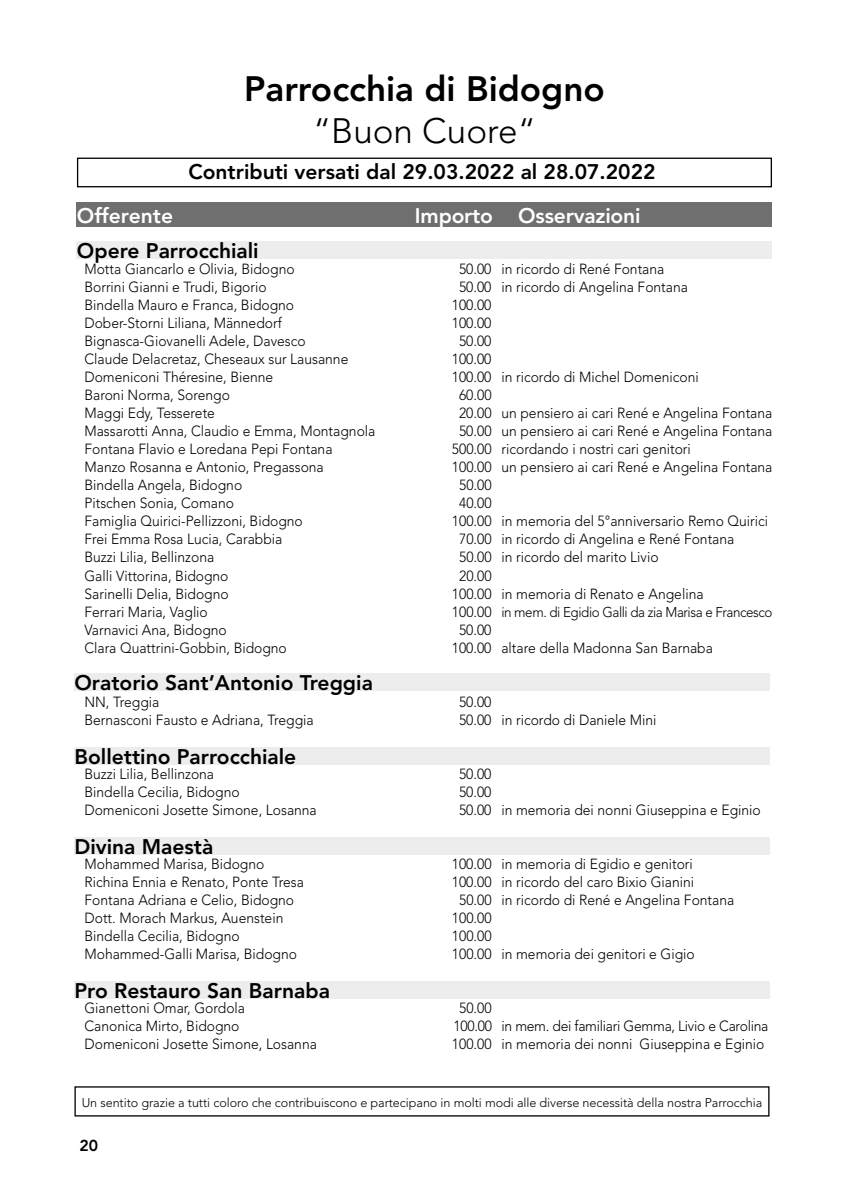
<style>
.page{position:relative;width:844px;height:1191px;background:#fff}
.page>*{position:absolute;margin:0;border:0;box-sizing:border-box;transform-origin:0 0}
.t1{font:800 35px "Avenir";color:#000}
.t2{font:300 35px "Avenir";color:#000}
.t3{font:800 21px "Avenir";color:#000}
.t4{font:800 21px "Avenir";letter-spacing:-.01em;color:#fff}
.t5{font:800 15.75px "Avenir";color:#000}
.t6{font:300 14.7px "Avenir";color:#000;scale:.95 1}
.t7{font:300 14.7px "Avenir";letter-spacing:-.02em;color:#000;scale:.95 1}
.t8{font:300 14.17px "Avenir";letter-spacing:-.03em;color:#000;scale:.95 1}
.t9{font:300 12.6px "Avenir";letter-spacing:-.005em;color:#000}
.s1{font-size:14.7px}
</style>
<div class="page">
<div style="left:77px;top:158px;width:694px;height:29px;border:1px solid #000"></div>
<div style="left:74px;top:673px;width:695px;height:18px;background:#ededed"></div>
<div style="left:77px;top:202px;width:694px;height:25px;background:#706f6f"></div>
<div style="left:77px;top:241px;width:694px;height:17px;background:#ededed"></div>
<div style="left:74px;top:747px;width:695px;height:18px;background:#ededed"></div>
<div style="left:74px;top:837px;width:695px;height:17px;background:#ededed"></div>
<div style="left:74px;top:981px;width:695px;height:17px;background:#ededed"></div>
<h1 class="t1" style="left:244px;top:68px;width:362px">Parrocchia di Bidogno</h1>
<h1 class="t2" style="left:313px;top:110px;width:224px">“Buon Cuore“</h1>
<h2 class="t3" style="left:188px;top:159px;width:468px">Contributi versati dal 29.03.2022 al 28.07.2022</h2>
<h2 class="t4" style="left:77px;top:203px;width:98px">Offerente</h2>
<h2 class="t4" style="left:415px;top:203px;width:227px">Importo Osservazioni</h2>
<h2 class="t3" style="left:77px;top:238px;width:183px">Opere Parrocchiali</h2>
<p class="t6" style="left:84px;top:260px;width:223px">Motta Giancarlo e Olivia, Bidogno</p>
<p class="t6" style="left:459px;top:260px;width:218px">50.00 in ricordo di René Fontana</p>
<p class="t6" style="left:84px;top:278px;width:193px">Borrini Gianni e Trudi, Bigorio</p>
<p class="t6" style="left:459px;top:278px;width:242px">50.00 in ricordo di Angelina Fontana</p>
<p class="t6" style="left:84px;top:296px;width:222px">Bindella Mauro e Franca, Bidogno</p>
<p class="t6" style="left:451px;top:296px;width:43px">100.00</p>
<p class="t6" style="left:84px;top:314px;width:209px">Dober-Storni Liliana, Männedorf</p>
<p class="t6" style="left:451px;top:314px;width:43px">100.00</p>
<p class="t6" style="left:84px;top:332px;width:234px">Bignasca-Giovanelli Adele, Davesco</p>
<p class="t6" style="left:459px;top:332px;width:36px">50.00</p>
<p class="t6" style="left:84px;top:350px;width:279px">Claude Delacretaz, Cheseaux sur Lausanne</p>
<p class="t6" style="left:451px;top:350px;width:43px">100.00</p>
<p class="t6" style="left:84px;top:368px;width:200px">Domeniconi Théresine, Bienne</p>
<p class="t6" style="left:451px;top:368px;width:261px">100.00 in ricordo di Michel Domeniconi</p>
<p class="t6" style="left:84px;top:386px;width:155px">Baroni Norma, Sorengo</p>
<p class="t6" style="left:459px;top:386px;width:36px">60.00</p>
<p class="t6" style="left:84px;top:404px;width:139px">Maggi Edy, Tesserete</p>
<p class="t6" style="left:459px;top:404px;width:331px">20.00 un pensiero ai cari René e Angelina Fontana</p>
<p class="t6" style="left:84px;top:422px;width:308px">Massarotti Anna, Claudio e Emma, Montagnola</p>
<p class="t6" style="left:459px;top:422px;width:331px">50.00 un pensiero ai cari René e Angelina Fontana</p>
<p class="t6" style="left:84px;top:440px;width:262px">Fontana Flavio e Loredana Pepi Fontana</p>
<p class="t6" style="left:452px;top:440px;width:253px">500.00 ricordando i nostri cari genitori</p>
<p class="t6" style="left:84px;top:458px;width:253px">Manzo Rosanna e Antonio, Pregassona</p>
<p class="t6" style="left:452px;top:458px;width:339px">100.00 un pensiero ai cari René e Angelina Fontana</p>
<p class="t6" style="left:84px;top:476px;width:167px">Bindella Angela, Bidogno</p>
<p class="t6" style="left:459px;top:476px;width:36px">50.00</p>
<p class="t6" style="left:84px;top:494px;width:159px">Pitschen Sonia, Comano</p>
<p class="t6" style="left:459px;top:494px;width:36px">40.00</p>
<p class="t6" style="left:84px;top:513px;width:231px">Famiglia Quirici-Pellizzoni, Bidogno</p>
<p class="t6" style="left:452px;top:513px;width:334px">100.00 in memoria del 5°anniversario Remo Quirici</p>
<p class="t6" style="left:84px;top:531px;width:210px">Frei Emma Rosa Lucia, Carabbia</p>
<p class="t6" style="left:459px;top:531px;width:291px">70.00 in ricordo di Angelina e René Fontana</p>
<p class="t6" style="left:84px;top:549px;width:138px">Buzzi Lilia, Bellinzona</p>
<p class="t6" style="left:459px;top:549px;width:211px">50.00 in ricordo del marito Livio</p>
<p class="t6" style="left:84px;top:567px;width:153px">Galli Vittorina, Bidogno</p>
<p class="t6" style="left:459px;top:567px;width:36px">20.00</p>
<p class="t6" style="left:84px;top:585px;width:153px">Sarinelli Delia, Bidogno</p>
<p class="t6" style="left:452px;top:585px;width:266px">100.00 in memoria di Renato e Angelina</p>
<p class="t6" style="left:84px;top:603px;width:131px">Ferrari Maria, Vaglio</p>
<p class="t8" style="left:452px;top:603px;width:339px"><span class="s1">100.00</span> in mem. di Egidio Galli da zia Marisa e Francesco</p>
<p class="t6" style="left:84px;top:621px;width:151px">Varnavici Ana, Bidogno</p>
<p class="t6" style="left:459px;top:621px;width:36px">50.00</p>
<p class="t6" style="left:84px;top:639px;width:214px">Clara Quattrini-Gobbin, Bidogno</p>
<p class="t6" style="left:451px;top:639px;width:276px">100.00 altare della Madonna San Barnaba</p>
<h2 class="t3" style="left:74px;top:670px;width:300px">Oratorio Sant’Antonio Treggia</h2>
<p class="t6" style="left:84px;top:693px;width:80px">NN, Treggia</p>
<p class="t6" style="left:459px;top:693px;width:36px">50.00</p>
<p class="t6" style="left:84px;top:711px;width:243px">Bernasconi Fausto e Adriana, Treggia</p>
<p class="t6" style="left:459px;top:711px;width:209px">50.00 in ricordo di Daniele Mini</p>
<p class="t6" style="left:84px;top:765px;width:138px">Buzzi Lilia, Bellinzona</p>
<p class="t6" style="left:459px;top:765px;width:36px">50.00</p>
<p class="t6" style="left:84px;top:783px;width:165px">Bindella Cecilia, Bidogno</p>
<p class="t6" style="left:459px;top:783px;width:36px">50.00</p>
<p class="t6" style="left:84px;top:801px;width:246px">Domeniconi Josette Simone, Losanna</p>
<p class="t6" style="left:459px;top:801px;width:319px">50.00 in memoria dei nonni Giuseppina e Eginio</p>
<p class="t6" style="left:84px;top:855px;width:191px">Mohammed Marisa, Bidogno</p>
<p class="t6" style="left:452px;top:855px;width:255px">100.00 in memoria di Egidio e genitori</p>
<p class="t6" style="left:84px;top:873px;width:232px">Richina Ennia e Renato, Ponte Tresa</p>
<p class="t6" style="left:452px;top:873px;width:256px">100.00 in ricordo del caro Bixio Gianini</p>
<p class="t6" style="left:84px;top:891px;width:222px">Fontana Adriana e Celio, Bidogno</p>
<p class="t6" style="left:459px;top:891px;width:291px">50.00 in ricordo di René e Angelina Fontana</p>
<p class="t6" style="left:84px;top:909px;width:211px">Dott. Morach Markus, Auenstein</p>
<p class="t6" style="left:452px;top:909px;width:43px">100.00</p>
<p class="t6" style="left:84px;top:927px;width:165px">Bindella Cecilia, Bidogno</p>
<p class="t6" style="left:452px;top:927px;width:43px">100.00</p>
<p class="t6" style="left:84px;top:945px;width:225px">Mohammed-Galli Marisa, Bidogno</p>
<p class="t6" style="left:452px;top:945px;width:257px">100.00 in memoria dei genitori e Gigio</p>
<p class="t6" style="left:84px;top:999px;width:170px">Gianettoni Omar, Gordola</p>
<p class="t6" style="left:459px;top:999px;width:36px">50.00</p>
<p class="t6" style="left:84px;top:1017px;width:165px">Canonica Mirto, Bidogno</p>
<p class="t7" style="left:453px;top:1017px;width:333px">100.00 in mem. dei familiari Gemma, Livio e Carolina</p>
<p class="t6" style="left:84px;top:1035px;width:246px">Domeniconi Josette Simone, Losanna</p>
<p class="t6" style="left:452px;top:1035px;width:330px">100.00 in memoria dei nonni Giuseppina e Eginio</p>
<h2 class="t3" style="left:74px;top:744px;width:223px">Bollettino Parrocchiale</h2>
<h2 class="t3" style="left:74px;top:834px;width:140px">Divina Maestà</h2>
<h2 class="t3" style="left:74px;top:978px;width:257px">Pro Restauro San Barnaba</h2>
<p class="t9" style="left:82px;top:1095px;width:682px">Un sentito grazie a tutti coloro che contribuiscono e partecipano in molti modi alle diverse necessità della nostra Parrocchia</p>
<p class="t5" style="left:79px;top:1136px;width:20px">20</p>
</div>
